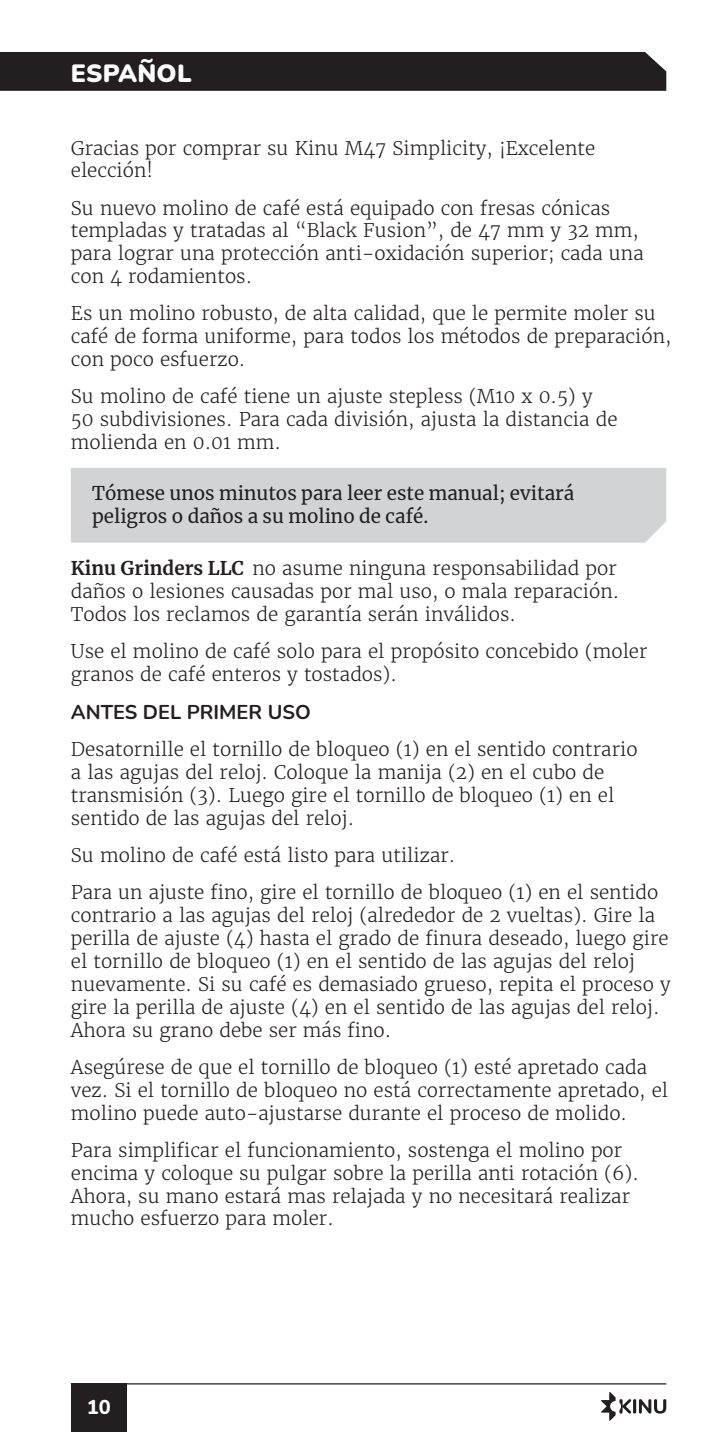
<style>
.page{position:relative;width:723px;height:1432px;background:#fff}
.page>*{position:absolute;margin:0;border:0;box-sizing:border-box;transform-origin:0 0}
.t1{font:900 25px "Nunito";letter-spacing:.01em;color:#fff}
.t2{font:700 20px "Nunito";color:#231f20}
.t3{font:800 20px "Nunito";color:#fff}
.t4{font:300 18.75px/23px "Merriweather";color:#231f20}
.t5{font:18.75px/23px "Merriweather";color:#231f20}
.s1{font-weight:700}
</style>
<div class="page">
<svg style="left:601px;top:1392px;width:65px;height:28px"></svg>
<hr style="left:71px;top:1383px;width:595px;height:1px;background:#231f20">
<div style="left:71px;top:1383px;width:56px;height:48px;background:#231f20"></div>
<div style="left:0;top:52px;width:666px;height:39px;background:#231f20"></div>
<div style="left:71px;top:468px;width:595px;height:74px;background:#d1d3d4"></div>
<h1 class="t1" style="left:71px;top:55px;width:122px">ESPAÑOL</h1>
<p class="t4" style="left:71px;top:136px;width:526px">Gracias por comprar su Kinu M47 Simplicity, ¡Excelente elección!</p>
<p class="t4" style="left:71px;top:196px;width:574px">Su nuevo molino de café está equipado con fresas cónicas templadas y tratadas al “Black Fusion”, de 47 mm y 32 mm, para lograr una protección anti-oxidación superior; cada una con 4 rodamientos.</p>
<p class="t4" style="left:71px;top:302px;width:602px">Es un molino robusto, de alta calidad, que le permite moler su café de forma uniforme, para todos los métodos de preparación, con poco esfuerzo.</p>
<p class="t4" style="left:71px;top:385px;width:548px">Su molino de café tiene un ajuste stepless (M10 x 0.5) y<br>50 subdivisiones. Para cada división, ajusta la distancia de molienda en 0.01 mm.</p>
<p class="t5" style="left:92px;top:481px;width:484px">Tómese unos minutos para leer este manual; evitará peligros o daños a su molino de café.</p>
<p class="t4" style="left:71px;top:556px;width:550px"><span class="s1">Kinu Grinders LLC</span> no asume ninguna responsabilidad por daños o lesiones causadas por mal uso, o mala reparación.<br>Todos los reclamos de garantía serán inválidos.</p>
<p class="t4" style="left:71px;top:639px;width:578px">Use el molino de café solo para el propósito concebido (moler granos de café enteros y tostados).</p>
<p class="t2" style="left:71px;top:698px;width:241px">ANTES DEL PRIMER USO</p>
<p class="t4" style="left:71px;top:738px;width:568px">Desatornille el tornillo de bloqueo (1) en el sentido contrario a las agujas del reloj. Coloque la manija (2) en el cubo de transmisión (3). Luego gire el tornillo de bloqueo (1) en el sentido de las agujas del reloj.</p>
<p class="t4" style="left:71px;top:837px;width:589px;line-height:37px">Su molino de café está listo para utilizar.<br>Para un ajuste fino, gire el tornillo de bloqueo (1) en el sentido</p>
<p class="t4" style="left:71px;top:904px;width:601px">contrario a las agujas del reloj (alrededor de 2 vueltas). Gire la perilla de ajuste (4) hasta el grado de finura deseado, luego gire el tornillo de bloqueo (1) en el sentido de las agujas del reloj nuevamente. Si su café es demasiado grueso, repita el proceso y gire la perilla de ajuste (4) en el sentido de las agujas del reloj.<br>Ahora su grano debe ser más fino.</p>
<p class="t4" style="left:71px;top:1055px;width:599px">Asegúrese de que el tornillo de bloqueo (1) esté apretado cada vez. Si el tornillo de bloqueo no está correctamente apretado, el molino puede auto-ajustarse durante el proceso de molido.</p>
<p class="t4" style="left:71px;top:1138px;width:569px">Para simplificar el funcionamiento, sostenga el molino por encima y coloque su pulgar sobre la perilla anti rotación (6).<br>Ahora, su mano estará mas relajada y no necesitará realizar mucho esfuerzo para moler.</p>
<p class="t3" style="left:87px;top:1393px;width:25px">10</p>
</div>
